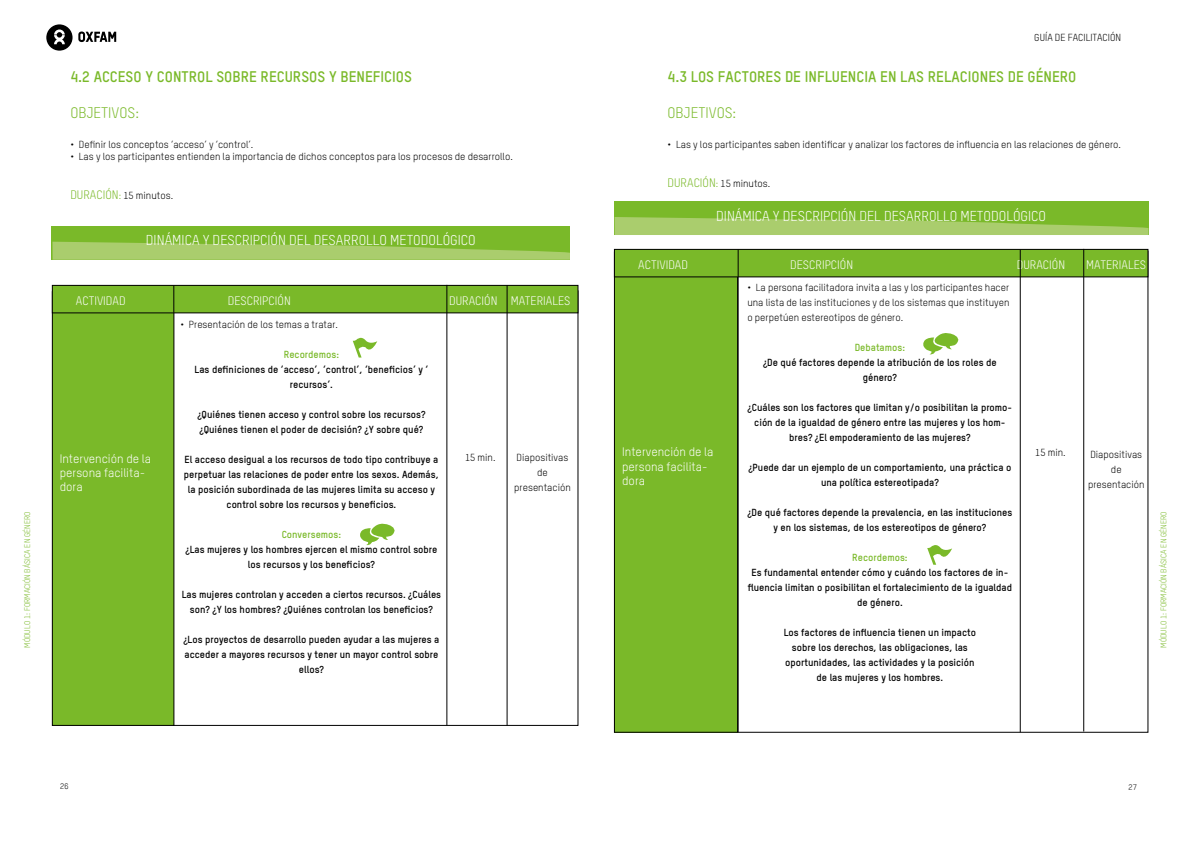
<style>
.page{position:relative;width:1191px;height:842px;background:#fff}
.page>*{position:absolute;margin:0;border:0;box-sizing:border-box;transform-origin:0 0}
.t1{font:700 15px "Oxfam TSTARPRO";color:#7ab929}
.t2{font:15px "Oxfam TSTARPRO";color:#7ab929}
.t3{font:14px "Oxfam TSTARPRO";color:#fff}
.t4{font:12px/14.4px "Oxfam TSTARPRO";color:#fff}
.t5{font:700 10px/15px "Oxfam TSTARPRO";color:#000;text-align:center}
.t6{font:10px/15px "Oxfam TSTARPRO";color:#000;text-align:center}
.t7{font:700 10px "Oxfam TSTARPRO";color:#7ab929}
.t8{font:8px "Oxfam TSTARPRO";color:#7ab929}
.t9{font:8px "Oxfam TSTARPRO";color:#000}
.s1{font-size:12px;color:#7ab929}
.s2{color:#7ab929}
</style>
<div class="page">
<svg style="left:46px;top:24px;width:70px;height:27px"></svg>
<div style="left:52px;top:292px;width:122px;height:433px;background:#7ab929"></div>
<div style="left:52px;top:291px;width:122px;height:435px;border:1px solid #000"></div>
<svg style="left:360px;top:523px;width:35px;height:23px"></svg>
<svg style="left:353px;top:337px;width:24px;height:21px"></svg>
<div style="left:52px;top:285px;width:526px;height:28px;background:#7ab929"></div>
<div style="left:52px;top:285px;width:526px;height:28px;border:1px solid #000"></div>
<svg style="left:173px;top:286px;width:1px;height:27px"></svg>
<hr style="left:446px;top:285px;width:1px;height:440px;background:#000">
<div style="left:52px;top:226px;width:518px;height:34px;background:#7ab929"></div>
<svg style="left:52px;top:242px;width:518px;height:18px"></svg>
<div style="left:614px;top:252px;width:123px;height:480px;background:#7ab929"></div>
<div style="left:614px;top:252px;width:124px;height:481px;border:1px solid #000"></div>
<hr style="left:737px;top:250px;width:1px;height:482px;background:#000">
<svg style="left:923px;top:333px;width:36px;height:22px"></svg>
<svg style="left:927px;top:545px;width:25px;height:20px"></svg>
<div style="left:614px;top:249px;width:534px;height:28px;background:#7ab929"></div>
<div style="left:614px;top:249px;width:534px;height:28px;border:1px solid #000"></div>
<svg style="left:737px;top:250px;width:1px;height:27px"></svg>
<hr style="left:1019px;top:250px;width:1px;height:482px;background:#000">
<div style="left:614px;top:201px;width:534px;height:34px;background:#7ab929"></div>
<svg style="left:614px;top:217px;width:534px;height:18px"></svg>
<hr style="left:506px;top:285px;width:1px;height:441px;background:#000">
<hr style="left:1083px;top:249px;width:1px;height:482px;background:#000">
<h1 class="t1" style="left:70px;top:65px;width:343px">4.2 ACCESO Y CONTROL SOBRE RECURSOS Y BENEFICIOS</h1>
<h1 class="t2" style="left:70px;top:102px;width:70px">OBJETIVOS:</h1>
<p class="t6" style="left:70px;top:136px;width:184px">• Definir los conceptos ‘acceso’ y ‘control’.</p>
<p class="t6" style="left:70px;top:148px;width:444px">• Las y los participantes entienden la importancia de dichos conceptos para los procesos de desarrollo.</p>
<p class="t6" style="left:70px;top:187px;width:104px"><span class="s1">DURACIÓN</span><span class="s2">:</span> 15 minutos.</p>
<h2 class="t3" style="left:146px;top:230px;width:331px">DINÁMICA Y DESCRIPCIÓN DEL DESARROLLO METODOLÓGICO</h2>
<p class="t6" style="left:1034px;top:29px;width:88px">GUÍA DE FACILITACIÓN</p>
<h1 class="t1" style="left:667px;top:66px;width:410px">4.3 LOS FACTORES DE INFLUENCIA EN LAS RELACIONES DE GÉNERO</h1>
<h1 class="t2" style="left:667px;top:102px;width:70px">OBJETIVOS:</h1>
<p class="t6" style="left:667px;top:137px;width:455px">• Las y los participantes saben identificar y analizar los factores de influencia en las relaciones de género.</p>
<p class="t6" style="left:667px;top:175px;width:104px"><span class="s1">DURACIÓN</span><span class="s2">:</span> 15 minutos.</p>
<h2 class="t3" style="left:716px;top:205px;width:331px">DINÁMICA Y DESCRIPCIÓN DEL DESARROLLO METODOLÓGICO</h2>
<p class="t4" style="left:638px;top:256px;width:51px">ACTIVIDAD</p>
<p class="t4" style="left:790px;top:256px;width:64px">DESCRIPCIÓN</p>
<p class="t4" style="left:1017px;top:256px;width:50px">DURACIÓN</p>
<p class="t4" style="left:1086px;top:256px;width:61px">MATERIALES</p>
<p class="t6" style="left:747px;top:279px;width:264px;text-align:justify">• La persona facilitadora invita a las y los participantes hacer una lista de las instituciones y de los sistemas que instituyen o perpetúen estereotipos de género.</p>
<p class="t7" style="left:854px;top:340px;width:52px">Debatamos:</p>
<p class="t5" style="left:763px;top:354px;width:235px">¿De qué factores depende la atribución de los roles de género?</p>
<p class="t5" style="left:747px;top:399px;width:266px">¿Cuáles son los factores que limitan y/o posibilitan la promo&shy;ción de la igualdad de género entre las mujeres y los hom&shy;bres? ¿El empoderamiento de las mujeres?</p>
<p class="t5" style="left:748px;top:459px;width:264px">¿Puede dar un ejemplo de un comportamiento, una práctica o una política estereotipada?</p>
<p class="t5" style="left:747px;top:504px;width:266px">¿De qué factores depende la prevalencia, en las instituciones y en los sistemas, de los estereotipos de género?</p>
<p class="t7" style="left:852px;top:550px;width:57px">Recordemos:</p>
<p class="t5" style="left:747px;top:564px;width:266px">Es fundamental entender cómo y cuándo los factores de in&shy;fluencia limitan o posibilitan el fortalecimiento de la igualdad de género.</p>
<p class="t5" style="left:783px;top:624px;width:194px">Los factores de influencia tienen un impacto sobre los derechos, las obligaciones, las oportunidades, las actividades y la posición de las mujeres y los hombres.</p>
<p class="t4" style="left:76px;top:292px;width:51px">ACTIVIDAD</p>
<p class="t4" style="left:228px;top:292px;width:64px">DESCRIPCIÓN</p>
<p class="t4" style="left:449px;top:292px;width:123px">DURACIÓN MATERIALES</p>
<p class="t6" style="left:180px;top:316px;width:159px">• Presentación de los temas a tratar.</p>
<p class="t7" style="left:284px;top:346px;width:57px">Recordemos:</p>
<p class="t5" style="left:195px;top:361px;width:235px">Las definiciones de ‘acceso’, ‘control’, ‘beneficios’ y ‘ recursos’.</p>
<p class="t5" style="left:197px;top:406px;width:230px;text-align:left">¿Quiénes tienen acceso y control sobre los recursos? ¿Quiénes tienen el poder de decisión? ¿Y sobre qué?</p>
<p class="t5" style="left:184px;top:451px;width:256px">El acceso desigual a los recursos de todo tipo contribuye a perpetuar las relaciones de poder entre los sexos. Además, la posición subordinada de las mujeres limita su acceso y control sobre los recursos y beneficios.</p>
<p class="t7" style="left:282px;top:526px;width:61px">Conversemos:</p>
<p class="t5" style="left:185px;top:541px;width:253px">¿Las mujeres y los hombres ejercen el mismo control sobre los recursos y los beneficios?</p>
<p class="t5" style="left:182px;top:586px;width:261px">Las mujeres controlan y acceden a ciertos recursos. ¿Cuáles son? ¿Y los hombres? ¿Quiénes controlan los beneficios?</p>
<p class="t5" style="left:183px;top:631px;width:257px">¿Los proyectos de desarrollo pueden ayudar a las mujeres a acceder a mayores recursos y tener un mayor control sobre ellos?</p>
<p class="t4" style="left:622px;top:444px;width:93px">Intervención de la persona facilita&shy;dora</p>
<p class="t6" style="left:1035px;top:444px;width:32px">15 min.</p>
<p class="t6" style="left:514px;top:449px;width:58px">Diapositivas de presentación</p>
<p class="t6" style="left:1088px;top:446px;width:58px">Diapositivas de presentación</p>
<p class="t4" style="left:60px;top:450px;width:93px">Intervención de la persona facilita&shy;dora</p>
<p class="t6" style="left:465px;top:449px;width:32px">15 min.</p>
<p class="t8" style="left:21px;top:647px;width:138px;rotate:-90deg">MÓDULO 1: FORMACIÓN BÁSICA EN GÉNERO</p>
<p class="t8" style="left:1157px;top:647px;width:138px;rotate:-90deg">MÓDULO 1: FORMACIÓN BÁSICA EN GÉNERO</p>
<p class="t9" style="left:60px;top:780px;width:10px">26</p>
<p class="t9" style="left:1128px;top:781px;width:10px">27</p>
</div>
